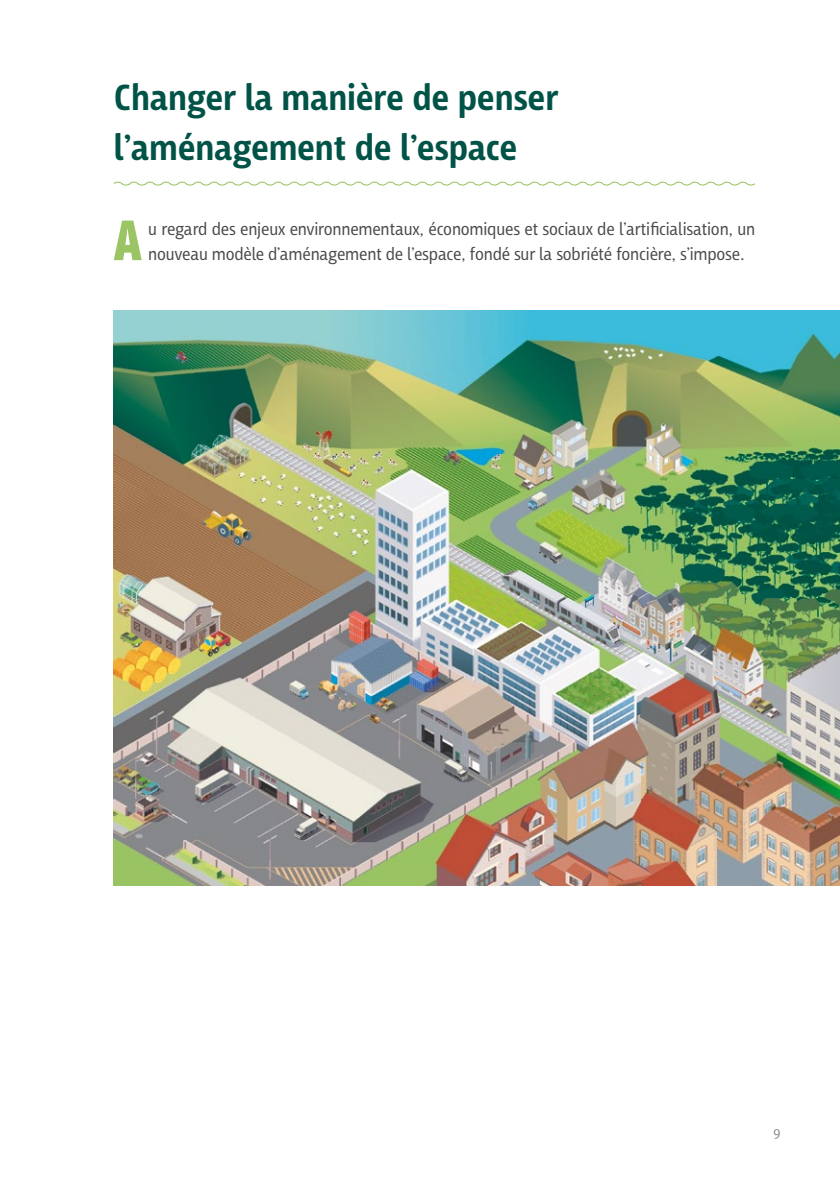
<style>
.page{position:relative;width:840px;height:1191px;background:#fff}
.page>*{position:absolute;margin:0;border:0;box-sizing:border-box;transform-origin:0 0}
.t1{font:700 67px "Iro Sans";color:#9bc464;scale:.81 1}
.t2{font:600 36.2px/50px "Iro Sans";letter-spacing:-.005em;color:#005346}
.t3{font:18px/25px "Iro Sans";letter-spacing:-.01em;color:#4a4a49}
.t4{font:14px "Iro Sans";color:#878787}
</style>
<div class="page">
<img style="left:113px;top:310px;width:726px;height:575px">
<svg style="left:113px;top:181px;width:642px;height:5px"></svg>
<h2 class="t2" style="left:114px;top:73px;width:445px">Changer la manière de penser l’aménagement de l’espace</h2>
<h1 class="t1" style="left:112px;top:199px;width:36px">A</h1>
<p class="t3" style="left:148px;top:216px;width:608px">u regard des enjeux environnementaux, économiques et sociaux de l’artificialisation, un nouveau modèle d’aménagement de l’espace, fondé sur la sobriété foncière, s’impose.</p>
<p class="t4" style="left:773px;top:1126px;width:9px">9</p>
</div>
